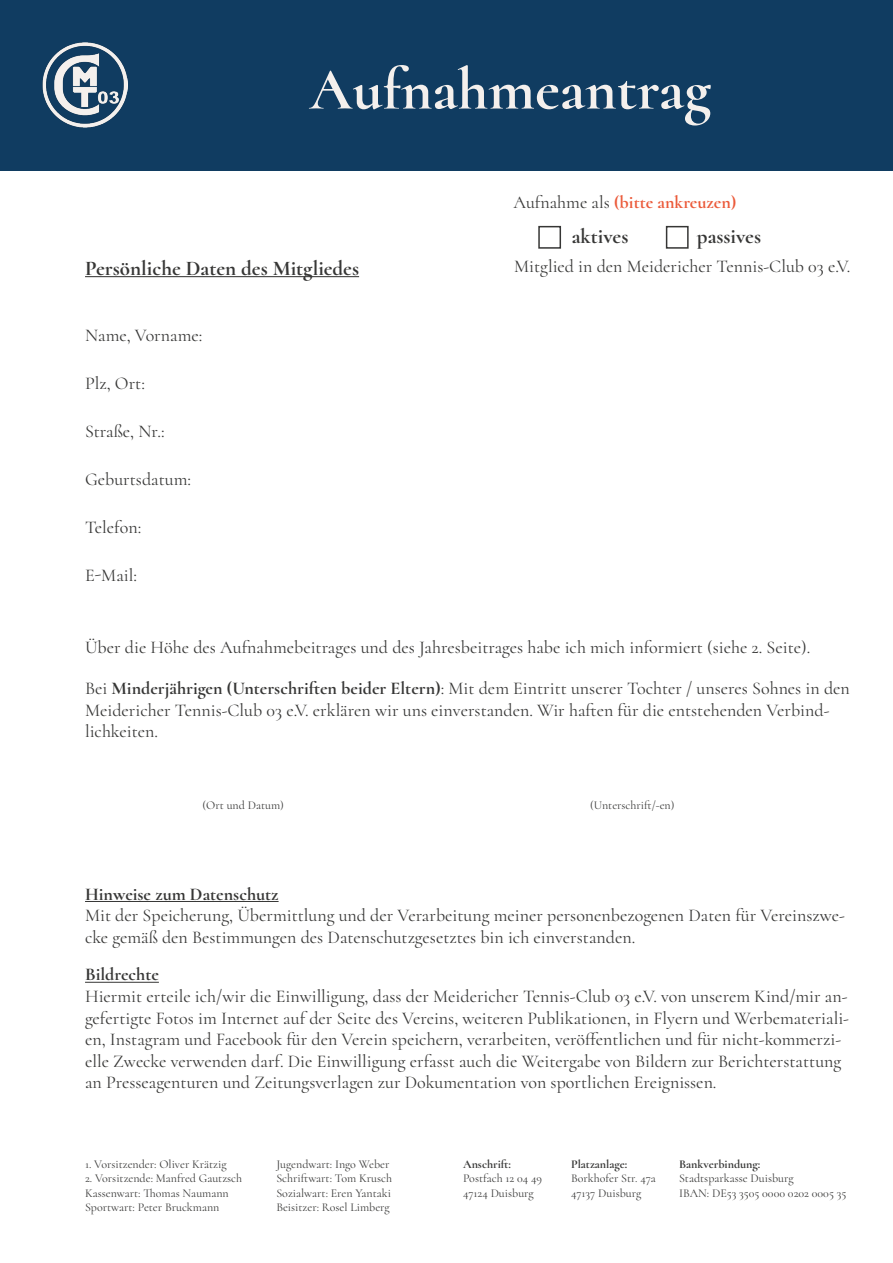
<style>
.page{position:relative;width:893px;height:1263px;background:#fff}
.page>*{position:absolute;margin:0;border:0;box-sizing:border-box;transform-origin:0 0}
.t1{font:700 60px "Cormorant";color:#f4f0ed}
.t2{font:700 21px "Cormorant";color:#363635}
.t3{font:18px/21.6px "Cormorant";color:#363635}
.t4{font:700 18px "Cormorant";color:#363635}
.t5{font:700 18px "Cormorant";color:#eb5a3a}
.t6{font:12px "Cormorant";color:#363635}
.t7{font:700 12px "Cormorant";color:#363635}
.s1{font-weight:400;color:#363635}
.s2{font-weight:700}
</style>
<div class="page">
<div style="left:0;top:0;width:893px;height:170px;background:#103c61"></div>
<img style="left:43px;top:43px;width:85px;height:85px">
<div style="left:538px;top:226px;width:23px;height:23px;border:2px solid #363635"></div>
<div style="left:666px;top:226px;width:23px;height:23px;border:2px solid #363635"></div>
<hr style="left:85px;top:901px;width:194px;height:1px;background:#363635">
<hr style="left:85px;top:982px;width:74px;height:1px;background:#363635">
<hr style="left:85px;top:276px;width:274px;height:1px;background:#363635">
<h1 class="t1" style="left:309px;top:52px;width:403px">Aufnahmeantrag</h1>
<p class="t5" style="left:513px;top:191px;width:224px"><span class="s1">Aufnahme als</span> (bitte ankreuzen)</p>
<p class="t2" style="left:85px;top:255px;width:276px">Persönliche Daten des Mitgliedes</p>
<p class="t3" style="left:85px;top:324px;width:119px">Name, Vorname:</p>
<p class="t3" style="left:85px;top:372px;width:61px">Plz, Ort:</p>
<p class="t3" style="left:85px;top:420px;width:81px">Straße, Nr.:</p>
<p class="t3" style="left:85px;top:469px;width:107px">Geburtsdatum:</p>
<p class="t3" style="left:85px;top:517px;width:58px">Telefon:</p>
<p class="t3" style="left:85px;top:565px;width:53px">E-Mail:</p>
<p class="t2" style="left:572px;top:223px;width:58px">aktives</p>
<p class="t2" style="left:697px;top:223px;width:66px">passives</p>
<p class="t3" style="left:514px;top:255px;width:338px">Mitglied in den Meidericher Tennis-Club 03 e.V.</p>
<p class="t3" style="left:85px;top:637px;width:727px">Über die Höhe des Aufnahmebeitrages und des Jahresbeitrages habe ich mich informiert (siehe 2. Seite).</p>
<p class="t3" style="left:85px;top:677px;width:766px">Bei <span class="s2">Minderjährigen (Unterschriften beider Eltern)</span>: Mit dem Eintritt unserer Tochter / unseres Sohnes in den<br>Meidericher Tennis-Club 03 e.V. erklären wir uns einverstanden. Wir haften für die entstehenden Verbind&shy;lichkeiten.</p>
<p class="t6" style="left:203px;top:798px;width:83px">(Ort und Datum)</p>
<p class="t6" style="left:590px;top:798px;width:86px">(Unterschrift/-en)</p>
<p class="t4" style="left:85px;top:883px;width:195px">Hinweise zum Datenschutz</p>
<p class="t3" style="left:85px;top:905px;width:761px">Mit der Speicherung, Übermittlung und der Verarbeitung meiner personenbezogenen Daten für Vereinszwe&shy;cke gemäß den Bestimmungen des Datenschutzgesetztes bin ich einverstanden.</p>
<p class="t4" style="left:85px;top:963px;width:75px">Bildrechte</p>
<p class="t3" style="left:85px;top:985px;width:766px">Hiermit erteile ich/wir die Einwilligung, dass der Meidericher Tennis-Club 03 e.V. von unserem Kind/mir an&shy;gefertigte Fotos im Internet auf der Seite des Vereins, weiteren Publikationen, in Flyern und Werbemateriali&shy;en, Instagram und Facebook für den Verein speichern, verarbeiten, veröffentlichen und für nicht-kommerzi&shy;elle Zwecke verwenden darf. Die Einwilligung erfasst auch die Weitergabe von Bildern zur Berichterstattung an Presseagenturen und Zeitungsverlagen zur Dokumentation von sportlichen Ereignissen.</p>
<p class="t6" style="left:85px;top:1156px;width:143px">1. Vorsitzender: Oliver Krätzig</p>
<p class="t6" style="left:276px;top:1156px;width:115px">Jugendwart: Ingo Weber</p>
<p class="t7" style="left:463px;top:1156px;width:49px">Anschrift:</p>
<p class="t7" style="left:571px;top:1156px;width:58px">Platzanlage:</p>
<p class="t7" style="left:679px;top:1156px;width:83px">Bankverbindung:</p>
<p class="t6" style="left:85px;top:1171px;width:159px">2. Vorsitzende: Manfred Gautzsch</p>
<p class="t6" style="left:276px;top:1171px;width:117px">Schriftwart: Tom Krusch</p>
<p class="t6" style="left:463px;top:1171px;width:81px">Postfach 12 04 49</p>
<p class="t6" style="left:571px;top:1171px;width:86px">Borkhofer Str. 47a</p>
<p class="t6" style="left:679px;top:1171px;width:116px">Stadtsparkasse Duisburg</p>
<p class="t6" style="left:85px;top:1185px;width:145px">Kassenwart: Thomas Naumann</p>
<p class="t6" style="left:276px;top:1185px;width:116px">Sozialwart: Eren Yantaki</p>
<p class="t6" style="left:463px;top:1185px;width:72px">47124 Duisburg</p>
<p class="t6" style="left:571px;top:1185px;width:72px">47137 Duisburg</p>
<p class="t6" style="left:679px;top:1185px;width:169px">IBAN: DE53 3505 0000 0202 0005 35</p>
<p class="t6" style="left:85px;top:1200px;width:136px">Sportwart: Peter Bruckmann</p>
<p class="t6" style="left:276px;top:1200px;width:115px">Beisitzer: Rosel Limberg</p>
</div>
